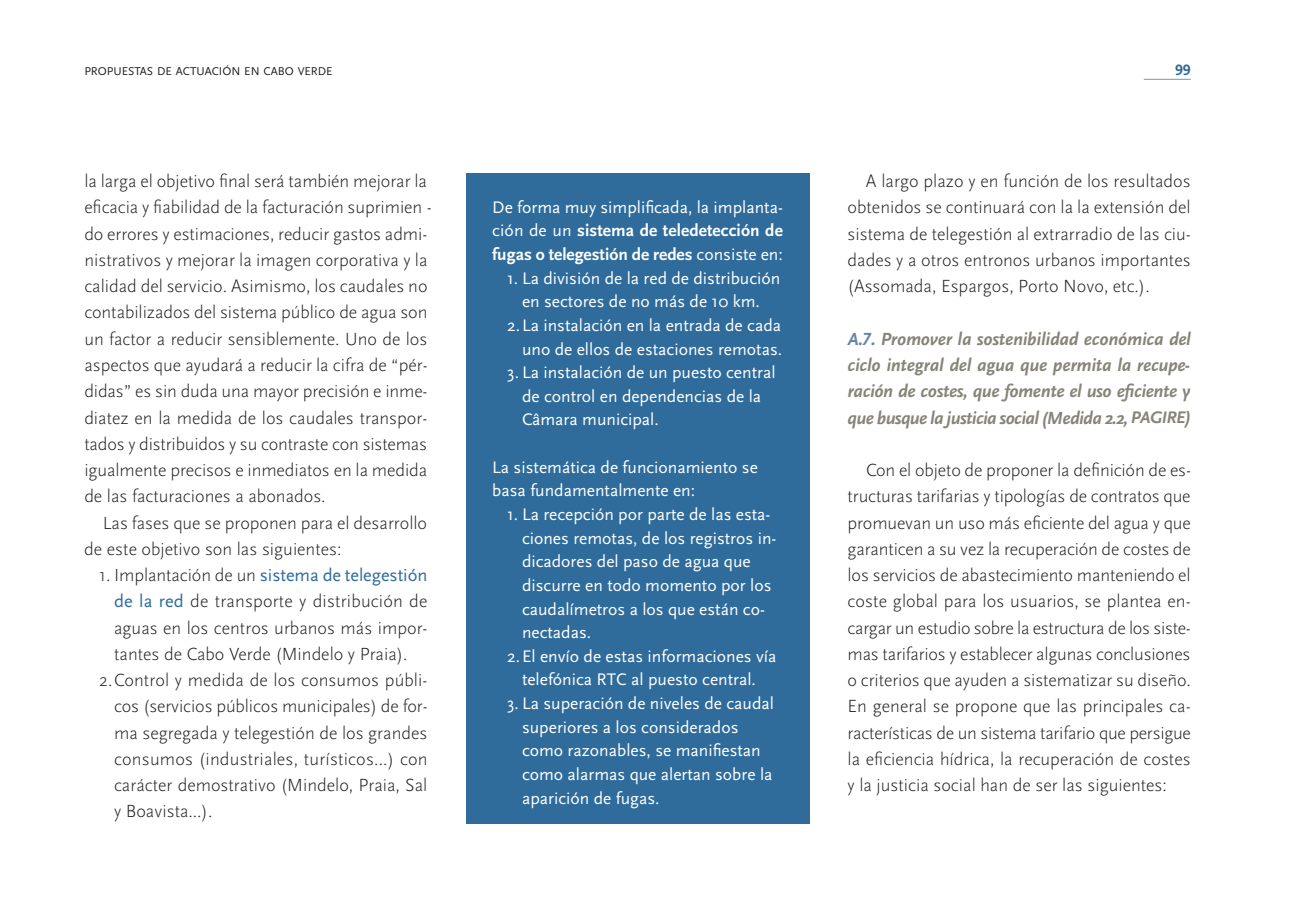
<style>
.page{position:relative;width:1290px;height:913px;background:#fff}
.page>*{position:absolute;margin:0;border:0;box-sizing:border-box;transform-origin:0 0}
.t1{font:300 18.38px/26.2px "Scala Sans Pro";color:#231f20}
.t2{font:italic 700 18.38px/26.2px "Scala Sans Pro";letter-spacing:-.03em;color:#868478;text-align:justify}
.t3{font:18.38px "Scala Sans Pro";color:#2f6c9c}
.t4{font:17.5px/23.6px "Scala Sans Pro";color:#fff}
.t5{font:700 15.75px "Scala Sans Pro";color:#2f6c9c}
.t6{font:11.9px "Scala Sans Pro";color:#231f20}
.s1{font-weight:300;color:#231f20}
.s2{font-weight:400;color:#2f6c9c}
.s3{font-weight:700}
.s4{color:#6584ae}
.s5{font-size:17.5px}
</style>
<div class="page">
<hr style="left:1144px;top:79px;width:47px;height:1px;background:#97a9b0">
<div style="left:466px;top:174px;width:343px;height:649px;background:#2f6c9c"></div>
<p class="t6" style="left:84px;top:67px;width:250px">propuestas de actuación en cabo verde</p>
<p class="t5" style="left:1175px;top:64px;width:17px">99</p>
<p class="t1" style="left:84px;top:170px;width:349px">la larga el objetivo final se rá también mejorar la eficacia y fiabilidad de la facturación suprimien - do errores y estimaciones, reducir gastos admi&shy;nistrativos y mejo rar la imagen corporativa y la calidad del servi cio. Asimismo, los caudales no contabilizados del sistema público de agua son un factor a reducir sensiblemente. Uno de los aspectos que ayudará a reducir la cifra de “pér&shy;didas” es sin duda una mayor precisión e inme - diatez en la medida de los caudales transpor&shy;tados y distribuidos y su contraste con sistemas igual mente precisos e inmediatos en la medida de las facturaciones a abonados.</p>
<p class="t1" style="left:84px;top:511px;width:344px;text-indent:18px">Las fases que se proponen para el desarrollo de este objetivo son las siguientes:</p>
<p class="t3" style="left:99px;top:569px;width:330px"><span class="s1">1. Implantación de un</span> sistema de telegestión</p>
<p class="t1" style="left:114px;top:590px;width:315px"><span class="s2">de la red</span> de transporte y distribución de</p>
<p class="t1" style="left:114px;top:616px;width:315px">aguas en los centros urbanos más impor-</p>
<p class="t1" style="left:114px;top:643px;width:295px">tantes de Cabo Verde (Mindelo y Praia).</p>
<p class="t1" style="left:99px;top:669px;width:330px">2.Control y medida de los consumos públi-</p>
<p class="t1" style="left:114px;top:695px;width:315px">cos (servicios públicos municipales) de for -</p>
<p class="t1" style="left:114px;top:721px;width:315px">ma segregada y telegestión de los gran des</p>
<p class="t1" style="left:114px;top:748px;width:315px">consumos (industriales, turísticos...) con</p>
<p class="t1" style="left:114px;top:774px;width:315px">carácter demostrativo (Mindelo, Praia, Sal</p>
<p class="t1" style="left:114px;top:800px;width:100px">y Boavista...).</p>
<p class="t4" style="left:492px;top:197px;width:292px;text-align:justify">de forma muy simplificada, la implanta&shy;ción de un <span class="s3">sistema de teledetección de fugas o telegestión de redes</span> consiste en:</p>
<p class="t4" style="left:507px;top:268px;width:275px">1. la división de la red de distribución</p>
<p class="t4" style="left:522px;top:292px;width:239px">en sectores de no más de 10 km.</p>
<p class="t4" style="left:507px;top:315px;width:275px">2.la instalación en la entrada de cada</p>
<p class="t4" style="left:522px;top:339px;width:262px">uno de ellos de estaciones remotas.</p>
<p class="t4" style="left:522px;top:363px;width:255px;text-indent:-15px">3. la instalación de un puesto central de control en dependencias de la câmara municipal.</p>
<p class="t4" style="left:492px;top:457px;width:267px">la sistemática de funcionamiento se basa fundamentalmente en:</p>
<p class="t4" style="left:507px;top:504px;width:265px">1. la recepción por parte de las esta-</p>
<p class="t4" style="left:522px;top:528px;width:256px">ciones remotas, de los registros in-</p>
<p class="t4" style="left:522px;top:552px;width:230px">dicadores del paso de agua que</p>
<p class="t4" style="left:522px;top:575px;width:251px">discurre en todo momento por los</p>
<p class="t4" style="left:522px;top:599px;width:244px">caudalímetros a los que están co-</p>
<p class="t4" style="left:522px;top:622px;width:71px">nectadas.</p>
<p class="t4" style="left:507px;top:646px;width:271px">2.el envío de estas informaciones vía</p>
<p class="t4" style="left:522px;top:670px;width:235px">telefónica rtc al puesto central.</p>
<p class="t4" style="left:522px;top:693px;width:253px;text-indent:-15px">3. la superación de niveles de caudal superiores a los considerados como razonables, se manifiestan como alarmas que alertan sobre la aparición de fugas.</p>
<p class="t1" style="left:847px;top:170px;width:345px;text-align:justify;text-indent:18px">A largo plazo y en función de los resultados obtenidos se continuará con la la extensión del sistema de telegestión al extrarradio de las ciu&shy;dades y a otros entronos urbanos importantes (Assomada, Espargos, Porto Novo, etc.).</p>
<p class="t2" style="left:847px;top:328px;width:345px"><span class="s4">A.7.</span> Promover la sostenibilidad económica del ciclo integral del agua que permita la recu pe - ración de costes, que fomente el uso eficiente y que busque la justicia social (Medida 2.2, <span class="s5">PAGIRE</span>)</p>
<p class="t1" style="left:847px;top:459px;width:345px;text-align:justify;text-indent:18px">Con el objeto de proponer la definición de es&shy;tructuras tarifarias y tipologías de contratos que promuevan un uso más eficiente del agua y que garanticen a su vez la recuperación de cos tes de los servicios de abastecimiento manteniendo el coste global para los usuarios, se plantea en&shy;cargar un estudio sobre la estructura de los siste&shy;mas tarifarios y establecer algunas conclusiones o criterios que ayuden a sistematizar su diseño.<br>En general se propo ne que las principales ca&shy;racterísticas de un sistema tarifario que persigue la eficiencia hídrica, la recuperación de costes y la justicia social han de ser las siguientes:</p>
</div>
